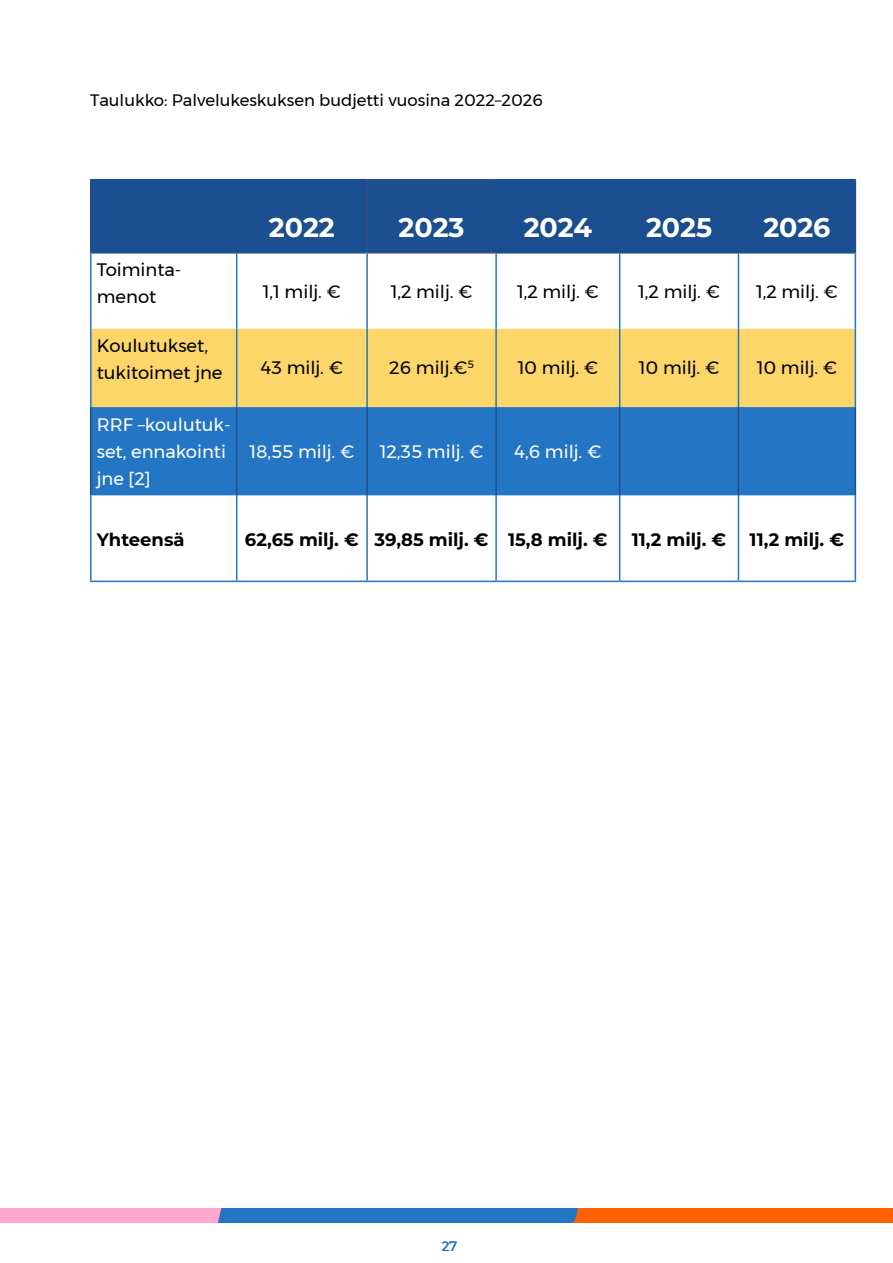
<style>
.page{position:relative;width:893px;height:1263px;background:#fff}
.page>*{position:absolute;margin:0;border:0;box-sizing:border-box;transform-origin:0 0}
.jotpa_tauukon_ylärivi{font:700 27px "Montserrat";color:#fff}
.Jotpa_taulukko_perusteksi_musta{font:18px "Montserrat";color:#000}
.jotpa_taulukon_perusteksti__valkoinen{font:18px/27px "Montserrat";color:#fff}
.Jotpa__taulukon_bold__musta{font:700 18px "Montserrat";color:#000}
.Jotpa__taulukon_bold__musta-2{font:18px "Montserrat";color:#000}
.Leipis{font:16.5px "Montserrat";color:#000}
.t1{font:13.5px "Montserrat";color:#2374c3}
</style>
<div class="page">
<div style="left:91px;top:180px;width:146px;height:73px;background:#1c4f8f"></div>
<div style="left:237px;top:180px;width:258px;height:72px;background:#1c4f8f"></div>
<div style="left:496px;top:180px;width:124px;height:73px;background:#1b4e8e"></div>
<div style="left:620px;top:180px;width:118px;height:73px;background:#1b4e8e"></div>
<div style="left:738px;top:180px;width:117px;height:73px;background:#1c4f8f"></div>
<svg style="left:92px;top:254px;width:763px;height:327px"></svg>
<div style="left:92px;top:329px;width:763px;height:78px;background:#fcd669"></div>
<div style="left:92px;top:407px;width:763px;height:88px;background:#2475c4"></div>
<hr style="left:366px;top:180px;width:2px;height:72px;background:#355087">
<hr style="left:495px;top:180px;width:2px;height:72px;background:#1b4e8e">
<hr style="left:90px;top:329px;width:2px;height:78px;background:#2475c4">
<hr style="left:236px;top:329px;width:1px;height:78px;background:#2475c4">
<hr style="left:366px;top:329px;width:2px;height:78px;background:#2475c4">
<hr style="left:495px;top:329px;width:2px;height:78px;background:#2475c4">
<hr style="left:619px;top:329px;width:1px;height:78px;background:#2475c4">
<hr style="left:738px;top:329px;width:1px;height:78px;background:#2475c4">
<hr style="left:855px;top:329px;width:1px;height:78px;background:#2475c4">
<hr style="left:90px;top:254px;width:2px;height:75px;background:#2475c4">
<hr style="left:236px;top:254px;width:1px;height:75px;background:#2475c4">
<hr style="left:366px;top:254px;width:2px;height:75px;background:#2475c4">
<hr style="left:495px;top:254px;width:2px;height:75px;background:#2475c4">
<hr style="left:619px;top:254px;width:1px;height:75px;background:#2475c4">
<hr style="left:738px;top:254px;width:1px;height:75px;background:#2475c4">
<hr style="left:855px;top:254px;width:1px;height:75px;background:#2475c4">
<hr style="left:90px;top:495px;width:2px;height:86px;background:#2475c4">
<hr style="left:236px;top:495px;width:1px;height:86px;background:#2475c4">
<hr style="left:366px;top:495px;width:2px;height:86px;background:#2475c4">
<hr style="left:495px;top:495px;width:2px;height:86px;background:#2475c4">
<hr style="left:619px;top:495px;width:1px;height:86px;background:#2475c4">
<hr style="left:738px;top:495px;width:1px;height:86px;background:#2475c4">
<hr style="left:855px;top:495px;width:1px;height:86px;background:#2475c4">
<hr style="left:90px;top:581px;width:147px;height:1px;background:#2475c4">
<hr style="left:237px;top:581px;width:130px;height:1px;background:#2475c4">
<hr style="left:367px;top:581px;width:129px;height:1px;background:#2475c4">
<hr style="left:496px;top:581px;width:124px;height:1px;background:#2475c4">
<hr style="left:620px;top:581px;width:118px;height:1px;background:#2475c4">
<hr style="left:738px;top:581px;width:118px;height:1px;background:#2475c4">
<hr style="left:90px;top:407px;width:2px;height:88px;background:#1c4f8f">
<hr style="left:236px;top:407px;width:1px;height:88px;background:#1c4f8f">
<hr style="left:366px;top:407px;width:2px;height:88px;background:#1c4f8f">
<hr style="left:495px;top:407px;width:2px;height:88px;background:#1c4f8f">
<hr style="left:619px;top:407px;width:1px;height:88px;background:#1c4f8f">
<hr style="left:738px;top:407px;width:1px;height:88px;background:#1c4f8f">
<hr style="left:855px;top:407px;width:1px;height:88px;background:#1c4f8f">
<hr style="left:90px;top:179px;width:146px;height:1px;background:#1c4f8f">
<hr style="left:90px;top:180px;width:2px;height:72px;background:#1c4f8f">
<hr style="left:739px;top:179px;width:117px;height:1px;background:#1c4f8f">
<hr style="left:855px;top:180px;width:1px;height:72px;background:#1c4f8f">
<hr style="left:90px;top:252px;width:146px;height:2px;background:#1c4f8f">
<hr style="left:739px;top:252px;width:117px;height:2px;background:#1c4f8f">
<hr style="left:236px;top:179px;width:130px;height:1px;background:#1c4f8f">
<hr style="left:236px;top:252px;width:130px;height:2px;background:#1c4f8f">
<hr style="left:366px;top:179px;width:129px;height:1px;background:#355087">
<hr style="left:366px;top:252px;width:129px;height:2px;background:#355087">
<hr style="left:495px;top:179px;width:125px;height:1px;background:#1b4e8e">
<hr style="left:620px;top:179px;width:119px;height:1px;background:#1b4e8e">
<hr style="left:495px;top:252px;width:125px;height:2px;background:#1b4e8e">
<hr style="left:620px;top:252px;width:119px;height:2px;background:#1b4e8e">
<div style="left:0;top:1208px;width:893px;height:15px;background:#ffa6d1"></div>
<svg style="left:218px;top:1208px;width:675px;height:15px;background:#8a6b67"></svg>
<p class="Leipis" style="left:90px;top:88px;width:454px">Taulukko: Palvelukeskuksen budjetti vuosina 2022–2026</p>
<p class="jotpa_tauukon_ylärivi" style="left:269px;top:208px;width:67px">2022</p>
<p class="jotpa_tauukon_ylärivi" style="left:399px;top:208px;width:67px">2023</p>
<p class="jotpa_tauukon_ylärivi" style="left:524px;top:208px;width:70px">2024</p>
<p class="jotpa_tauukon_ylärivi" style="left:646px;top:208px;width:68px">2025</p>
<p class="jotpa_tauukon_ylärivi" style="left:763px;top:208px;width:69px">2026</p>
<p class="Jotpa__taulukon_bold__musta-2" style="left:97px;top:256px;width:86px">Toiminta-</p>
<p class="Jotpa__taulukon_bold__musta-2" style="left:97px;top:283px;width:61px">menot</p>
<p class="Jotpa_taulukko_perusteksi_musta" style="left:263px;top:278px;width:79px">1,1 milj. €</p>
<p class="Jotpa_taulukko_perusteksi_musta" style="left:391px;top:278px;width:83px">1,2 milj. €</p>
<p class="Jotpa_taulukko_perusteksi_musta" style="left:517px;top:278px;width:83px">1,2 milj. €</p>
<p class="Jotpa_taulukko_perusteksi_musta" style="left:638px;top:278px;width:83px">1,2 milj. €</p>
<p class="Jotpa_taulukko_perusteksi_musta" style="left:756px;top:278px;width:83px">1,2 milj. €</p>
<p class="Jotpa_taulukko_perusteksi_musta" style="left:97px;top:332px;width:113px">Koulutukset,</p>
<p class="Jotpa_taulukko_perusteksi_musta" style="left:97px;top:359px;width:127px">tukitoimet jne</p>
<p class="Jotpa_taulukko_perusteksi_musta" style="left:261px;top:354px;width:84px">43 milj. €</p>
<p class="Jotpa_taulukko_perusteksi_musta" style="left:389px;top:354px;width:86px">26 milj.€<sup>5</sup></p>
<p class="Jotpa_taulukko_perusteksi_musta" style="left:518px;top:354px;width:82px">10 milj. €</p>
<p class="Jotpa_taulukko_perusteksi_musta" style="left:639px;top:354px;width:82px">10 milj. €</p>
<p class="Jotpa_taulukko_perusteksi_musta" style="left:757px;top:354px;width:82px">10 milj. €</p>
<p class="jotpa_taulukon_perusteksti__valkoinen" style="left:97px;top:410px;width:135px">RRF –koulutuk&shy;set, ennakointi jne [2]</p>
<p class="jotpa_taulukon_perusteksti__valkoinen" style="left:249px;top:437px;width:106px">18,55 milj. €</p>
<p class="jotpa_taulukon_perusteksti__valkoinen" style="left:380px;top:437px;width:105px">12,35 milj. €</p>
<p class="jotpa_taulukon_perusteksti__valkoinen" style="left:514px;top:437px;width:88px">4,6 milj. €</p>
<p class="Jotpa__taulukon_bold__musta" style="left:97px;top:526px;width:89px">Yhteensä</p>
<p class="Jotpa__taulukon_bold__musta" style="left:245px;top:526px;width:115px">62,65 milj. €</p>
<p class="Jotpa__taulukon_bold__musta" style="left:374px;top:526px;width:116px">39,85 milj. €</p>
<p class="Jotpa__taulukon_bold__musta" style="left:508px;top:526px;width:101px">15,8 milj. €</p>
<p class="Jotpa__taulukon_bold__musta" style="left:632px;top:526px;width:96px">11,2 milj. €</p>
<p class="Jotpa__taulukon_bold__musta" style="left:750px;top:526px;width:96px">11,2 milj. €</p>
<p class="t1" style="left:442px;top:1235px;width:17px">27</p>
</div>
